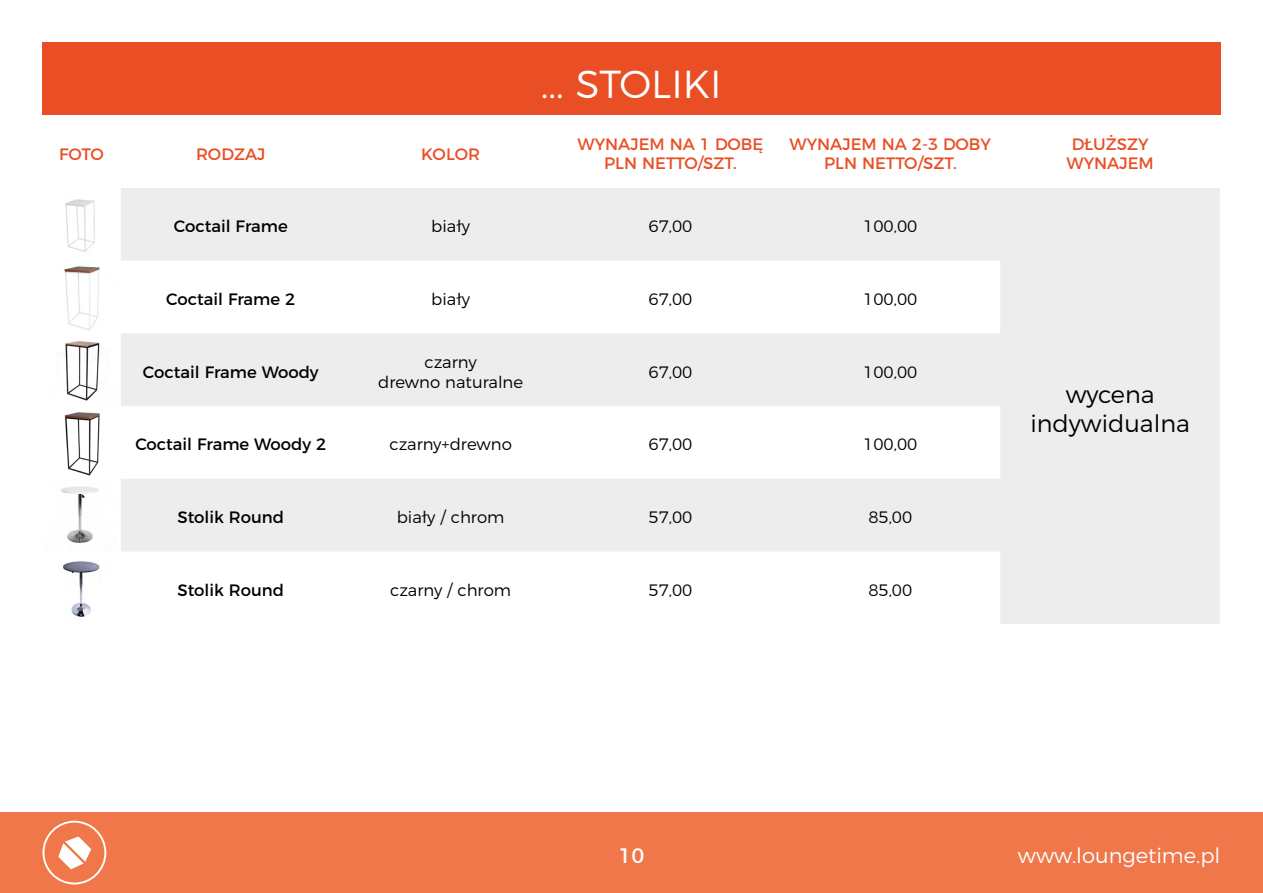
<style>
.page{position:relative;width:1263px;height:893px;background:#fff}
.page>*{position:absolute;margin:0;border:0;box-sizing:border-box;transform-origin:0 0}
.t1{font:300 39px "Montserrat";color:#fff}
.t2{font:300 24px/28.8px "Montserrat";color:#000;text-align:center}
.t3{font:300 21px "Montserrat";color:#fff}
.t4{font:21px "Montserrat";color:#fff}
.t5{font:300 16.5px/19.8px "Montserrat";color:#000;text-align:center}
.t6{font:16.5px/19.8px "Montserrat";color:#e94e24;text-align:center}
.t7{font:16.5px "Montserrat";color:#000}
</style>
<div class="page">
<div style="left:0;top:812px;width:1263px;height:81px;background:#ef774a"></div>
<svg style="left:43px;top:821px;width:63px;height:63px"></svg>
<div style="left:42px;top:43px;width:1178px;height:72px;background:#e94e24"></div>
<svg style="left:121px;top:188px;width:1099px;height:291px;fill:#ededed"></svg>
<div style="left:121px;top:479px;width:1099px;height:72px;background:#ededed"></div>
<div style="left:1000px;top:551px;width:220px;height:73px;background:#ededed"></div>
<img style="left:61px;top:199px;width:39px;height:344px">
<img style="left:63px;top:561px;width:37px;height:56px">
<h1 class="t1" style="left:541px;top:53px;width:182px">... STOLIKI</h1>
<p class="t6" style="left:59px;top:142px;width:46px">FOTO</p>
<p class="t6" style="left:196px;top:142px;width:71px">RODZAJ</p>
<p class="t6" style="left:421px;top:142px;width:60px">KOLOR</p>
<p class="t6" style="left:578px;top:133px;width:187px">WYNAJEM NA 1 DOBĘ<br>PLN NETTO/SZT.</p>
<p class="t6" style="left:789px;top:133px;width:203px">WYNAJEM NA 2-3 DOBY<br>PLN NETTO/SZT.</p>
<p class="t6" style="left:1066px;top:133px;width:89px">DŁUŻSZY<br>WYNAJEM</p>
<p class="t7" style="left:174px;top:213px;width:115px">Coctail Frame</p>
<p class="t5" style="left:431px;top:215px;width:40px">biały</p>
<p class="t5" style="left:648px;top:215px;width:45px">67,00</p>
<p class="t5" style="left:863px;top:215px;width:56px">100,00</p>
<p class="t7" style="left:166px;top:286px;width:131px">Coctail Frame 2</p>
<p class="t5" style="left:431px;top:288px;width:40px">biały</p>
<p class="t5" style="left:648px;top:288px;width:45px">67,00</p>
<p class="t5" style="left:863px;top:288px;width:56px">100,00</p>
<p class="t7" style="left:143px;top:359px;width:177px">Coctail Frame Woody</p>
<p class="t5" style="left:378px;top:351px;width:146px">czarny<br>drewno naturalne</p>
<p class="t5" style="left:648px;top:361px;width:45px">67,00</p>
<p class="t5" style="left:863px;top:361px;width:56px">100,00</p>
<p class="t7" style="left:135px;top:431px;width:192px">Coctail Frame Woody 2</p>
<p class="t5" style="left:389px;top:433px;width:124px">czarny+drewno</p>
<p class="t5" style="left:648px;top:433px;width:45px">67,00</p>
<p class="t5" style="left:863px;top:433px;width:56px">100,00</p>
<p class="t7" style="left:177px;top:504px;width:108px">Stolik Round</p>
<p class="t5" style="left:397px;top:506px;width:109px">biały / chrom</p>
<p class="t5" style="left:648px;top:506px;width:45px">57,00</p>
<p class="t5" style="left:868px;top:506px;width:45px">85,00</p>
<p class="t7" style="left:177px;top:577px;width:108px">Stolik Round</p>
<p class="t5" style="left:390px;top:579px;width:123px">czarny / chrom</p>
<p class="t5" style="left:648px;top:579px;width:45px">57,00</p>
<p class="t5" style="left:868px;top:579px;width:45px">85,00</p>
<h2 class="t2" style="left:1030px;top:378px;width:161px">wycena indywidualna</h2>
<p class="t4" style="left:618px;top:838px;width:27px">10</p>
<p class="t3" style="left:1018px;top:839px;width:204px">www.loungetime.pl</p>
</div>
